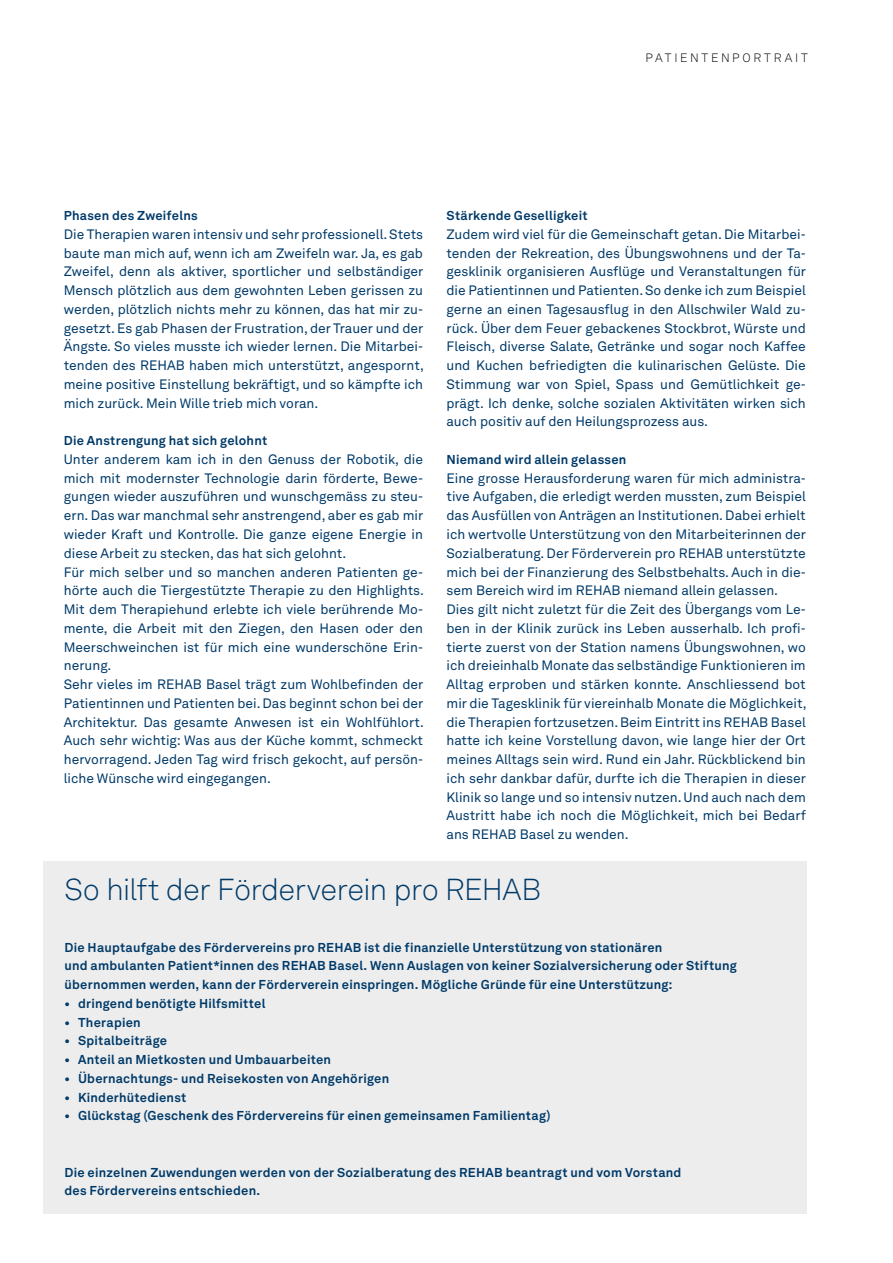
<style>
.page{position:relative;width:893px;height:1263px;background:#fff}
.page>*{position:absolute;margin:0;border:0;box-sizing:border-box;transform-origin:0 0}
.t1{font:300 30px "Akkurat LL";letter-spacing:-.02em;color:#003a69}
.t2{font:13.5px/18.8px "Akkurat LL";color:#003a69;text-align:justify}
.t3{font:700 12.75px/18.8px "Akkurat LL";letter-spacing:.02em;color:#003a69}
.t4{font:300 12px "Akkurat LL";letter-spacing:.23em;color:#000}
</style>
<div class="page">
<div style="left:44px;top:862px;width:763px;height:352px;background:#ededed"></div>
<p class="t4" style="left:646px;top:50px;width:164px">PATIENTENPORTRAIT</p>
<p class="t3" style="left:64px;top:206px;width:135px">Phasen des Zweifelns</p>
<p class="t2" style="left:64px;top:224px;width:362px">Die Therapien waren intensiv und sehr professionell. Stets baute man mich auf, wenn ich am Zweifeln war. Ja, es gab Zweifel, denn als aktiver, sportlicher und selbständiger Mensch plötzlich aus dem gewohnten Leben gerissen zu werden, plötzlich nichts mehr zu können, das hat mir zu&shy;gesetzt. Es gab Phasen der Frustration, der Trauer und der Ängste. So vieles musste ich wieder lernen. Die Mitarbei&shy;tenden des REHAB haben mich unterstützt, angespornt, meine positive Einstellung bekräftigt, und so kämpfte ich mich zurück. Mein Wille trieb mich voran.</p>
<p class="t3" style="left:64px;top:431px;width:205px">Die Anstrengung hat sich gelohnt</p>
<p class="t2" style="left:64px;top:449px;width:362px;text-align:left">Unter anderem kam ich in den Genuss der Robotik, die mich mit modernster Technologie darin förderte, Bewe&shy;gungen wieder auszuführen und wunschgemäss zu steu&shy;ern. Das war manchmal sehr anstrengend, aber es gab mir wieder Kraft und Kontrolle. Die ganze eigene Energie in diese Arbeit zu stecken, das hat sich gelohnt.<br>Für mich selber und so manchen anderen Patienten ge&shy;hörte auch die Tiergestützte Therapie zu den Highlights.<br>Mit dem Therapiehund erlebte ich viele berührende Mo&shy;mente, die Arbeit mit den Ziegen, den Hasen oder den Meerschweinchen ist für mich eine wunderschöne Erin&shy;nerung.<br>Sehr vieles im REHAB Basel trägt zum Wohlbefinden der Patientinnen und Patienten bei. Das beginnt schon bei der Architektur. Das gesamte Anwesen ist ein Wohlfühlort.<br>Auch sehr wichtig: Was aus der Küche kommt, schmeckt hervorragend. Jeden Tag wird frisch gekocht, auf persön&shy;liche Wünsche wird eingegangen.</p>
<p class="t3" style="left:446px;top:206px;width:143px">Stärkende Geselligkeit</p>
<p class="t2" style="left:446px;top:224px;width:361px">Zudem wird viel für die Gemeinschaft getan. Die Mitarbei&shy;tenden der Rekreation, des Übungswohnens und der Ta&shy;gesklinik organisieren Ausflüge und Veranstaltungen für die Patientinnen und Patienten. So denke ich zum Beispiel gerne an einen Tagesausflug in den Allschwiler Wald zu&shy;rück. Über dem Feuer gebackenes Stockbrot, Würste und Fleisch, diverse Salate, Getränke und sogar noch Kaffee und Kuchen befriedigten die kulinarischen Gelüste. Die Stimmung war von Spiel, Spass und Gemütlichkeit ge&shy;prägt. Ich denke, solche sozialen Aktivitäten wirken sich auch positiv auf den Heilungsprozess aus.</p>
<p class="t3" style="left:446px;top:449px;width:181px">Niemand wird allein gelassen</p>
<p class="t2" style="left:446px;top:468px;width:362px;text-align:left">Eine grosse Herausforderung waren für mich administra&shy;tive Aufgaben, die erledigt werden mussten, zum Beispiel das Ausfüllen von Anträgen an Institutionen. Dabei erhielt ich wertvolle Unterstützung von den Mitarbeiterinnen der Sozialberatung. Der Förderverein pro REHAB unterstützte mich bei der Finanzierung des Selbstbehalts. Auch in die&shy;sem Bereich wird im REHAB niemand allein gelassen.<br>Dies gilt nicht zuletzt für die Zeit des Übergangs vom Le&shy;ben in der Klinik zurück ins Leben ausserhalb. Ich profi&shy;tierte zuerst von der Station namens Übungswohnen, wo ich dreieinhalb Monate das selbständige Funktionieren im Alltag erproben und stärken konnte. Anschliessend bot mir die Tagesklinik für viereinhalb Monate die Möglichkeit, die Therapien fortzusetzen. Beim Eintritt ins REHAB Basel hatte ich keine Vorstellung davon, wie lange hier der Ort meines Alltags sein wird. Rund ein Jahr. Rückblickend bin ich sehr dankbar dafür, durfte ich die Therapien in dieser Klinik so lange und so intensiv nutzen. Und auch nach dem Austritt habe ich noch die Möglichkeit, mich bei Bedarf ans REHAB Basel zu wenden.</p>
<h1 class="t1" style="left:65px;top:869px;width:478px">So hilft der Förderverein pro REHAB</h1>
<p class="t3" style="left:65px;top:937px;width:674px">Die Hauptaufgabe des Fördervereins pro REHAB ist die finanzielle Unterstützung von stationären<br>und ambulanten Patient*innen des REHAB Basel. Wenn Auslagen von keiner Sozialversicherung oder Stiftung übernommen werden, kann der Förderverein einspringen. Mögliche Gründe für eine Unterstützung:</p>
<p class="t3" style="left:65px;top:993px;width:202px">• dringend benötigte Hilfsmittel</p>
<p class="t3" style="left:65px;top:1012px;width:78px">• Therapien</p>
<p class="t3" style="left:65px;top:1031px;width:104px">• Spitalbeiträge</p>
<p class="t3" style="left:65px;top:1049px;width:268px">• Anteil an Mietkosten und Umbauarbeiten</p>
<p class="t3" style="left:65px;top:1068px;width:326px">• Übernachtungs- und Reisekosten von Angehörigen</p>
<p class="t3" style="left:65px;top:1087px;width:123px">• Kinderhütedienst</p>
<p class="t3" style="left:65px;top:1106px;width:488px">• Glückstag (Geschenk des Fördervereins für einen gemeinsamen Familientag)</p>
<p class="t3" style="left:65px;top:1162px;width:618px">Die einzelnen Zuwendungen werden von der Sozialberatung des REHAB beantragt und vom Vorstand des Fördervereins entschieden.</p>
</div>
